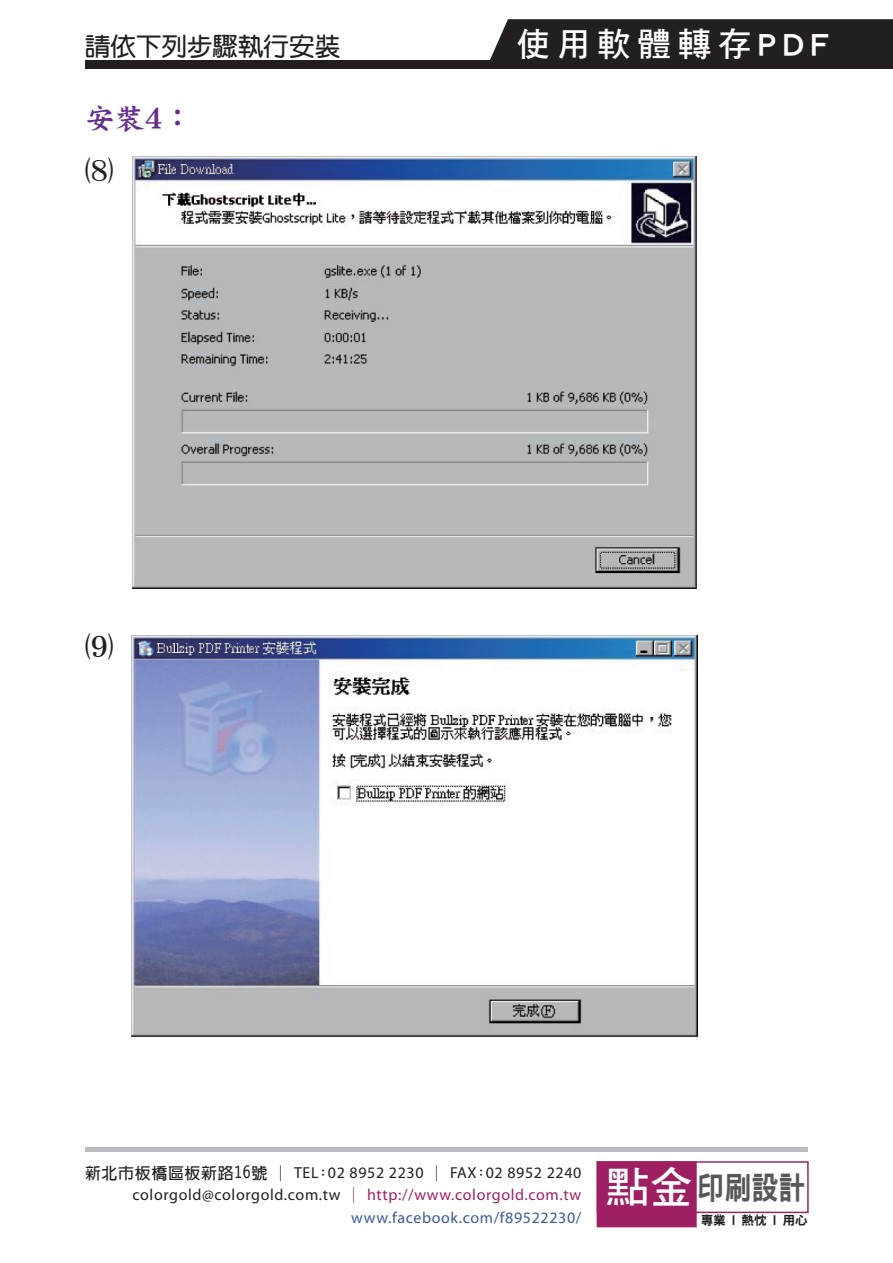
<style>
.page{position:relative;width:893px;height:1263px;background:#fff}
.page>*{position:absolute;margin:0;border:0;box-sizing:border-box;transform-origin:0 0}
.t1{font:33.45px "DF Hei Bd HKP BF";letter-spacing:.2em;color:#fff}
.t2{font:31.5px "DFN Hei W9 WIN BF";color:#57585a;scale:.85 1}
.t3{font:29.7px "DF Kai W9 WINP BF";color:#652d91}
.t4{font:28.5px "DF Ming Bd HKP BF";color:#231f20}
.t5{font:25.5px "DF Yuan Bd HK BF";color:#231f20}
.t6{font:15.9px/22.4px "Myriad Pro";letter-spacing:.04em;color:#9e2063;text-align:right}
.t7{font:12.6px "DFN Hei W9 WIN BF";color:#211e1e}
.s1{font-family:"New Gothic";font-weight:700;color:#231f20}
.s2{font-family:"New Gothic";font-weight:500;color:#231f20}
.s3{color:#231f20}
.s4{font-family:"Adobe Ming Std";font-weight:300;color:#231f20}
.s5{color:#211e1e}
.s6{font-family:"New Gothic";font-weight:500}
.s7{color:#3c5a9a}
.s8{font-family:"DF Hei Bd HK BF";font-size:43.5px;color:#fff}
</style>
<div class="page">
<div style="left:597px;top:1161px;width:100px;height:66px;background:#9e2063;border:1px solid #9e2063"></div>
<div style="left:597px;top:1161px;width:212px;height:52px;border:1px solid #9e2063"></div>
<div style="left:486px;top:19px;width:407px;height:50px;background:#231f20"></div>
<div style="left:85px;top:61px;width:458px;height:8px;background:#231f20"></div>
<hr style="left:85px;top:1147px;width:723px;height:4px;background:#bcbdc0">
<img style="left:133px;top:156px;width:563px;height:432px">
<img style="left:132px;top:635px;width:565px;height:402px">
<h3 class="t5" style="left:85px;top:34px;width:257px">請依下列步驟執行安裝</h3>
<h1 class="t1" style="left:517px;top:27px;width:314px">使用軟體轉存PDF</h1>
<h3 class="t3" style="left:85px;top:104px;width:109px">安裝4：</h3>
<h3 class="t4" style="left:85px;top:156px;width:30px">⑻</h3>
<h3 class="t4" style="left:85px;top:632px;width:30px">⑼</h3>
<p class="t6" style="left:85px;top:1161px;width:498px"><span class="s1">新北市板橋區板新路16號</span> <span class="s2">|</span> <span class="s3">TEL</span><span class="s4">:</span><span class="s3">02 8952 2230</span> <span class="s2">|</span> <span class="s3">FAX</span><span class="s4">:</span><span class="s3">02 8952 2240 </span><span class="s5">colorgold@colorgold.com.tw</span> <span class="s6">|</span> http://www.colorgold.com.tw <span class="s7">www.facebook.com/f89522230/</span></p>
<h2 class="t2" style="left:606px;top:1171px;width:236px"><span class="s8">點金</span>印刷設計</h2>
<p class="t7" style="left:701px;top:1214px;width:109px">專業 | 熱忱 | 用心</p>
</div>
